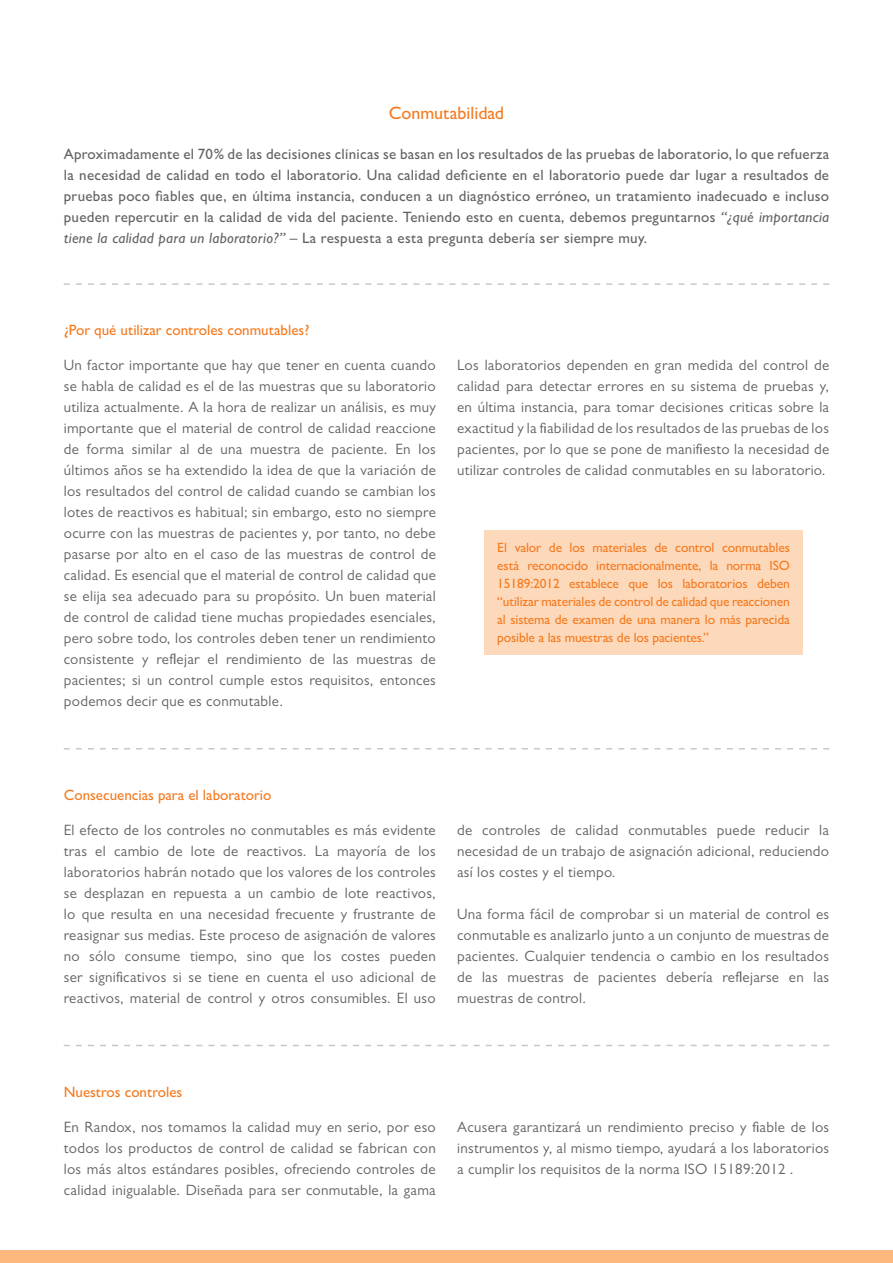
<style>
.page{position:relative;width:893px;height:1263px;background:#fff}
.page>*{position:absolute;margin:0;border:0;box-sizing:border-box;transform-origin:0 0}
.t1{font:500 18px "Gill Sans MT Pro";color:#f47b21}
.t2{font:15px/21px "Gill Sans MT Pro";letter-spacing:.02em;color:#636366;text-align:justify}
.t3{font:500 15px/21px "Gill Sans MT Pro";letter-spacing:.02em;color:#636366;text-align:justify}
.t4{font:500 15px "Gill Sans MT Pro";color:#f47b21}
.t5{font:500 13.5px/18px "Gill Sans MT Pro";letter-spacing:-.01em;color:#f47b21;text-align:justify}
.s1{font-style:italic}
</style>
<div class="page">
<svg style="left:64px;top:283px;width:765px;height:2px"></svg>
<div style="left:0;top:1250px;width:893px;height:13px;background:#fbb97d"></div>
<svg style="left:64px;top:748px;width:765px;height:1px"></svg>
<div style="left:485px;top:530px;width:318px;height:124px;background:#fdd9bb"></div>
<svg style="left:64px;top:1045px;width:765px;height:1px"></svg>
<p class="t1" style="left:389px;top:102px;width:117px">Conmutabilidad</p>
<p class="t3" style="left:64px;top:143px;width:767px">Aproximadamente el 70% de las decisiones clínicas se basan en los resultados de las pruebas de laboratorio, lo que refuerza la necesidad de calidad en todo el laboratorio. Una calidad deficiente en el laboratorio puede dar lugar a resultados de pruebas poco fiables que, en última instancia, conducen a un diagnóstico erróneo, un tratamiento inadecuado e incluso pueden repercutir en la calidad de vida del paciente. Teniendo esto en cuenta, debemos preguntarnos <span class="s1">“¿qué importancia tiene la calidad para un laboratorio?”</span> – La respuesta a esta pregunta debería ser siempre muy.</p>
<p class="t4" style="left:64px;top:321px;width:247px">¿Por qué utilizar controles conmutables?</p>
<p class="t2" style="left:64px;top:355px;width:374px">Un factor importante que hay que tener en cuenta cuando se habla de calidad es el de las muestras que su laboratorio utiliza actualmente. A la hora de realizar un análisis, es muy importante que el material de control de calidad reaccione de forma similar al de una muestra de paciente. En los últimos años se ha extendido la idea de que la variación de los resultados del control de calidad cuando se cambian los lotes de reactivos es habitual; sin embargo, esto no siempre ocurre con las muestras de pacientes y, por tanto, no debe pasarse por alto en el caso de las muestras de control de calidad. Es esencial que el material de control de calidad que se elija sea adecuado para su propósito. Un buen material de control de calidad tiene muchas propiedades esenciales, pero sobre todo, los controles deben tener un rendimiento consistente y reflejar el rendimiento de las muestras de pacientes; si un control cumple estos requisitos, entonces podemos decir que es conmutable.</p>
<p class="t2" style="left:457px;top:355px;width:374px">Los laboratorios dependen en gran medida del control de calidad para detectar errores en su sistema de pruebas y, en última instancia, para tomar decisiones criticas sobre la exactitud y la fiabilidad de los resultados de las pruebas de los pacientes, por lo que se pone de manifiesto la necesidad de utilizar controles de calidad conmutables en su laboratorio.</p>
<p class="t5" style="left:497px;top:538px;width:294px">El valor de los materiales de control conmutables está reconocido internacionalmente, la norma ISO 15189:2012 establece que los laboratorios deben “utilizar materiales de control de calidad que reaccionen al sistema de examen de una manera lo más parecida posible a las muestras de los pacientes.”</p>
<p class="t4" style="left:64px;top:786px;width:209px">Consecuencias para el laboratorio</p>
<p class="t2" style="left:64px;top:819px;width:374px">El efecto de los controles no conmutables es más evidente tras el cambio de lote de reactivos. La mayoría de los laboratorios habrán notado que los valores de los controles se desplazan en repuesta a un cambio de lote reactivos, lo que resulta en una necesidad frecuente y frustrante de reasignar sus medias. Este proceso de asignación de valores no sólo consume tiempo, sino que los costes pueden ser significativos si se tiene en cuenta el uso adicional de reactivos, material de control y otros consumibles. El uso</p>
<p class="t2" style="left:457px;top:819px;width:374px">de controles de calidad conmutables puede reducir la necesidad de un trabajo de asignación adicional, reduciendo así los costes y el tiempo.</p>
<p class="t2" style="left:457px;top:903px;width:374px">Una forma fácil de comprobar si un material de control es conmutable es analizarlo junto a un conjunto de muestras de pacientes. Cualquier tendencia o cambio en los resultados de las muestras de pacientes debería reflejarse en las muestras de control.</p>
<p class="t4" style="left:64px;top:1083px;width:120px">Nuestros controles</p>
<p class="t2" style="left:64px;top:1116px;width:374px">En Randox, nos tomamos la calidad muy en serio, por eso todos los productos de control de calidad se fabrican con los más altos estándares posibles, ofreciendo controles de calidad inigualable. Diseñada para ser conmutable, la gama</p>
<p class="t2" style="left:457px;top:1116px;width:374px">Acusera garantizará un rendimiento preciso y fiable de los instrumentos y, al mismo tiempo, ayudará a los laboratorios a cumplir los requisitos de la norma ISO 15189:2012 .</p>
</div>
